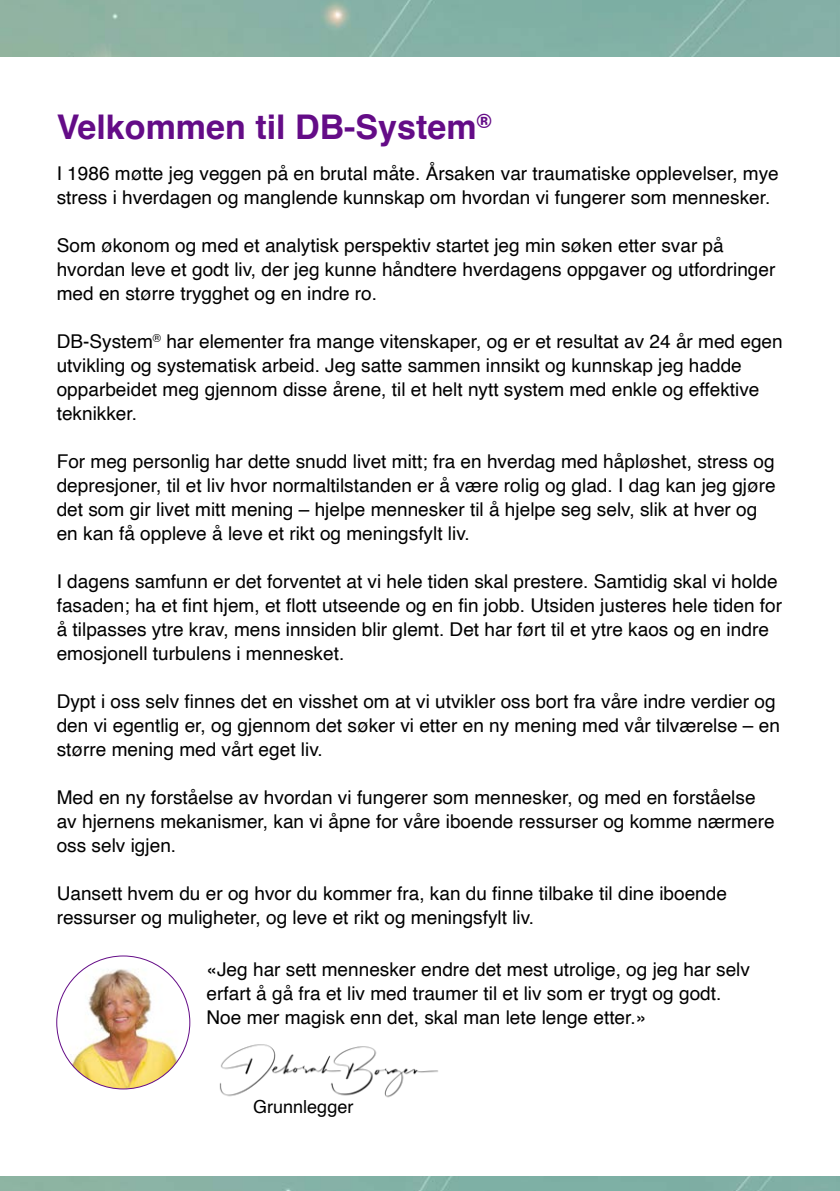
<style>
.page{position:relative;width:840px;height:1191px;background:#fff}
.page>*{position:absolute;margin:0;border:0;box-sizing:border-box;transform-origin:0 0}
.t1{font:700 34px "Helvetica";color:#640c87}
.t2{font:19px/24px "Helvetica";color:#000}
.t3{font:18px "Helvetica";color:#000}
</style>
<div class="page">
<img style="left:0;top:0;width:839px;height:57px">
<img style="left:0;top:1176px;width:839px;height:15px">
<img style="left:190px;top:1017px;width:248px;height:81px">
<img style="left:57px;top:956px;width:133px;height:133px;border-radius:66px">
<h1 class="t1" style="left:57px;top:106px;width:436px">Velkommen til DB-System<sup>®</sup></h1>
<p class="t2" style="left:57px;top:162px;width:723px">I 1986 møtte jeg veggen på en brutal måte. Årsaken var traumatiske opplevelser, mye stress i hverdagen og manglende kunnskap om hvordan vi fungerer som mennesker.</p>
<p class="t2" style="left:57px;top:234px;width:719px">Som økonom og med et analytisk perspektiv startet jeg min søken etter svar på hvordan leve et godt liv, der jeg kunne håndtere hverdagens oppgaver og utfordringer med en større trygghet og en indre ro.</p>
<p class="t2" style="left:57px;top:330px;width:727px">DB-System<sup>®</sup> har elementer fra mange vitenskaper, og er et resultat av 24 år med egen utvikling og systematisk arbeid. Jeg satte sammen innsikt og kunnskap jeg hadde opparbeidet meg gjennom disse årene, til et helt nytt system med enkle og effektive teknikker.</p>
<p class="t2" style="left:57px;top:450px;width:720px">For meg personlig har dette snudd livet mitt; fra en hverdag med håpløshet, stress og depresjoner, til et liv hvor normaltilstanden er å være rolig og glad. I dag kan jeg gjøre det som gir livet mitt mening – hjelpe mennesker til å hjelpe seg selv, slik at hver og en kan få oppleve å leve et rikt og meningsfylt liv.</p>
<p class="t2" style="left:57px;top:570px;width:726px">I dagens samfunn er det forventet at vi hele tiden skal prestere. Samtidig skal vi holde fasaden; ha et fint hjem, et flott utseende og en fin jobb. Utsiden justeres hele tiden for å tilpasses ytre krav, mens innsiden blir glemt. Det har ført til et ytre kaos og en indre emosjonell turbulens i mennesket.</p>
<p class="t2" style="left:57px;top:690px;width:724px">Dypt i oss selv finnes det en visshet om at vi utvikler oss bort fra våre indre verdier og den vi egentlig er, og gjennom det søker vi etter en ny mening med vår tilværelse – en større mening med vårt eget liv.</p>
<p class="t2" style="left:57px;top:786px;width:719px">Med en ny forståelse av hvordan vi fungerer som mennesker, og med en forståelse av hjernens mekanismer, kan vi åpne for våre iboende ressurser og komme nærmere oss selv igjen.</p>
<p class="t2" style="left:57px;top:882px;width:671px">Uansett hvem du er og hvor du kommer fra, kan du finne tilbake til dine iboende ressurser og muligheter, og leve et rikt og meningsfylt liv.</p>
<p class="t2" style="left:206px;top:957px;width:544px">«Jeg har sett mennesker endre det mest utrolige, og jeg har selv erfart å gå fra et liv med traumer til et liv som er trygt og godt.<br>Noe mer magisk enn det, skal man lete lenge etter.»</p>
<p class="t3" style="left:253px;top:1093px;width:102px">Grunnlegger</p>
</div>
